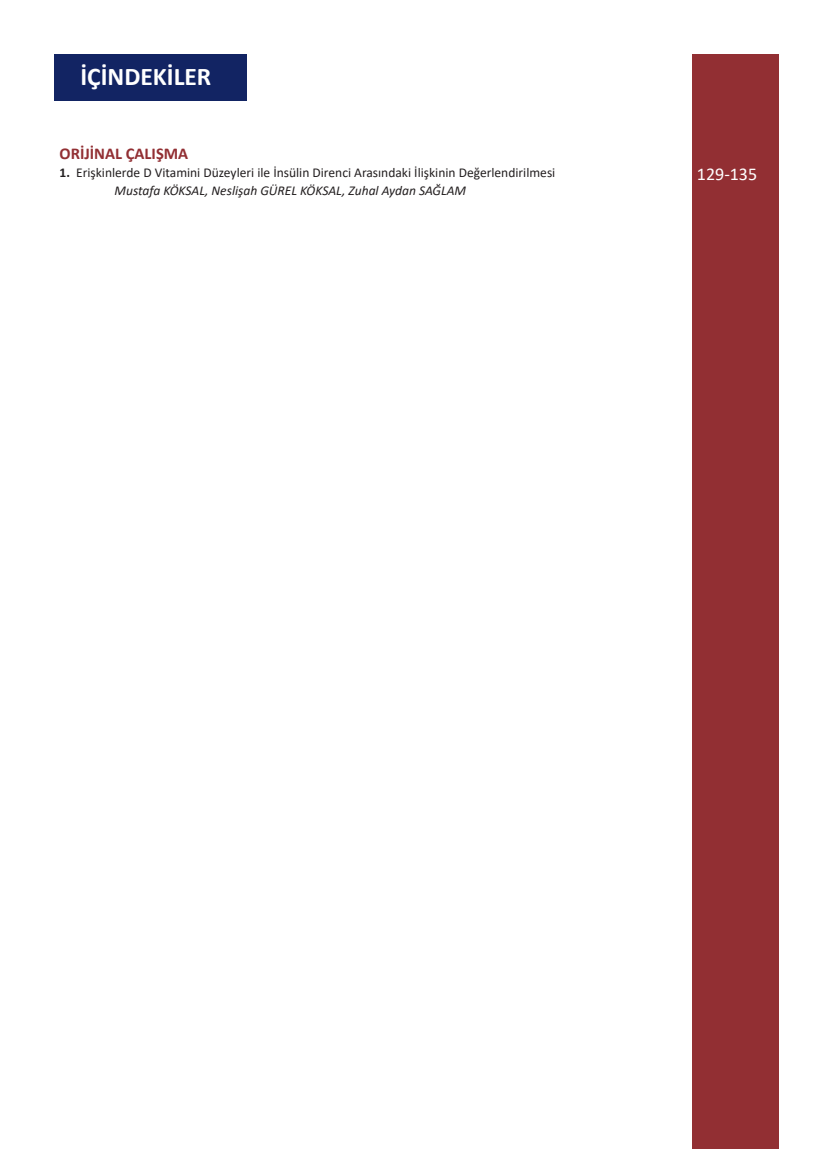
<style>
.page{position:relative;width:834px;height:1149px;background:#fff}
.page>*{position:absolute;margin:0;border:0;box-sizing:border-box;transform-origin:0 0}
.t1{font:700 25.5px "Calibri";color:#fff}
.t2{font:18px "Calibri";color:#fff}
.TABLO{font:700 16.5px "Calibri";color:#922f33}
.TABLO-2{font:13.5px "Calibri";color:#231f20}
.TABLO-3{font:italic 13.5px "Calibri";color:#231f20}
.s1{font-weight:700}
</style>
<div class="page">
<div style="left:692px;top:54px;width:87px;height:1094px;background:#922f33"></div>
<div style="left:54px;top:54px;width:193px;height:46px;background:#122463"></div>
<p class="t1" style="left:80px;top:59px;width:132px">İÇİNDEKİLER</p>
<p class="TABLO" style="left:60px;top:142px;width:130px">ORİJİNAL ÇALIŞMA</p>
<p class="TABLO-2" style="left:60px;top:163px;width:497px"><span class="s1">1.</span> Erişkinlerde D Vitamini Düzeyleri ile İnsülin Direnci Arasındaki İlişkinin Değerlendirilmesi</p>
<p class="TABLO-3" style="left:114px;top:181px;width:353px">Mustafa KÖKSAL, Neslişah GÜREL KÖKSAL, Zuhal Aydan SAĞLAM</p>
<p class="t2" style="left:696px;top:161px;width:62px">129-135</p>
</div>
